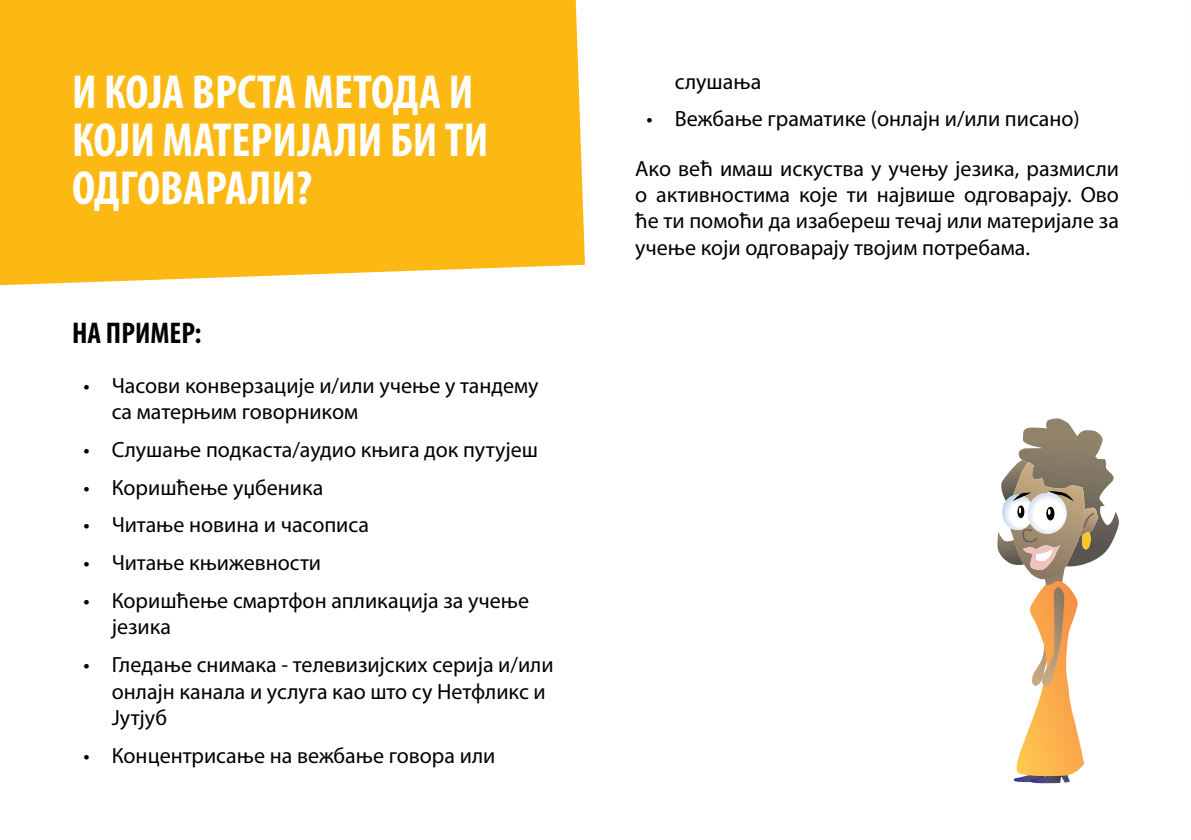
<style>
.page{position:relative;width:1191px;height:840px;background:#fff}
.page>*{position:absolute;margin:0;border:0;box-sizing:border-box;transform-origin:0 0}
.t1{font:700 condensed 48px/48px "Myriad Pro";color:#fff}
.t2{font:700 condensed 30px "Myriad Pro";color:#000}
.t3{font:22px/26.4px "Myriad Pro";color:#000}
</style>
<div class="page">
<div style="left:0;top:0;width:585px;height:285px;background:#fdb913"></div>
<svg style="left:997px;top:418px;width:122px;height:365px"></svg>
<h1 class="t1" style="left:72px;top:67px;width:418px">И КОЈА ВРСТА МЕТОДА И<br>КОЈИ МАТЕРИЈАЛИ БИ ТИ<br>ОДГОВАРАЛИ?</h1>
<p class="t3" style="left:675px;top:68px;width:88px">слушања</p>
<p class="t3" style="left:646px;top:105px;width:435px">• Вежбање граматике (онлајн и/или писано)</p>
<p class="t3" style="left:635px;top:154px;width:485px;text-align:justify">Ако већ имаш искуства у учењу језика, размисли о активностима које ти највише одговарају. Ово ће ти помоћи да изабереш течај или материјале за учење који одговарају твојим потребама.</p>
<h2 class="t2" style="left:72px;top:314px;width:131px">НА ПРИМЕР:</h2>
<p class="t3" style="left:112px;top:371px;width:428px;text-indent:-28px">• Часови конверзације и/или учење у тандему са матерњим говорником</p>
<p class="t3" style="left:83px;top:435px;width:456px">• Слушање подкаста/аудио књига док путујеш</p>
<p class="t3" style="left:83px;top:473px;width:241px">• Коришћење уџбеника</p>
<p class="t3" style="left:83px;top:511px;width:287px">• Читање новина и часописа</p>
<p class="t3" style="left:83px;top:549px;width:239px">• Читање књижевности</p>
<p class="t3" style="left:112px;top:586px;width:419px;text-indent:-28px">• Коришћење смартфон апликација за учење језика</p>
<p class="t3" style="left:112px;top:650px;width:443px;text-indent:-28px">• Гледање снимака - телевизијских серија и/или онлајн канала и услуга као што су Нетфликс и<br>Јутјуб</p>
<p class="t3" style="left:83px;top:741px;width:413px">• Концентрисање на вежбање говора или</p>
</div>
